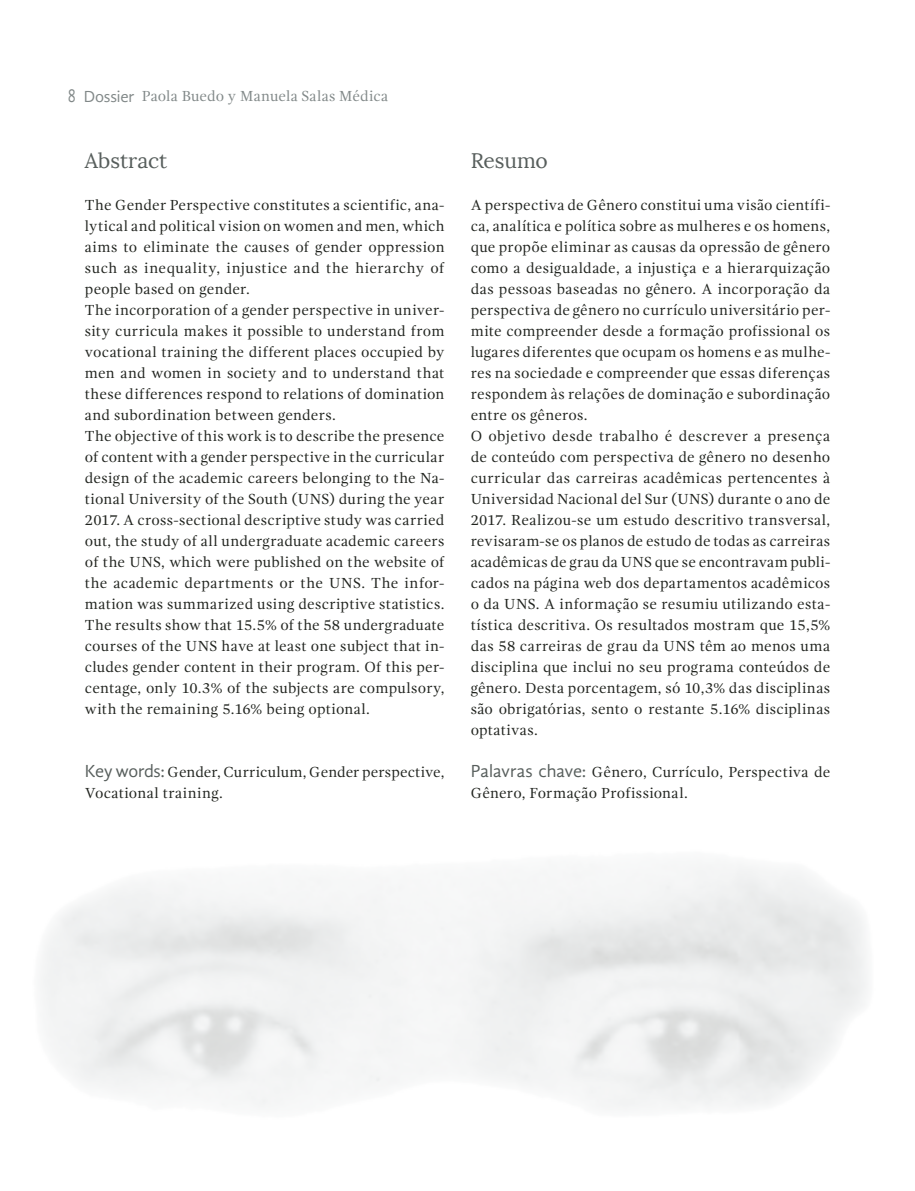
<style>
.page{position:relative;width:915px;height:1191px;background:#fff}
.page>*{position:absolute;margin:0;border:0;box-sizing:border-box;transform-origin:0 0}
.Art_-_Resumen__títul{font:21px "Lora";color:#575e5c}
.Art_-_Resumen_1er_pá{font:15px/21px "Gandhi Serif";letter-spacing:.015em;color:#20231e;text-align:justify}
.Art_-_Marq_izq{font:15px "Gandhi Serif";letter-spacing:.01em;color:#818888}
.s1{font-family:"Gandhi Sans";font-size:19.5px}
.s2{font-family:"Gandhi Sans";font-size:16.5px}
.s3{font-family:"Gandhi Sans";font-size:18px;color:#575e5c}
</style>
<div class="page">
<p class="Art_-_Marq_izq" style="left:68px;top:87px;width:322px"><span class="s1">8</span> <span class="s2">Dossier</span> Paola Buedo y Manuela Salas Médica</p>
<p class="Art_-_Resumen__títul" style="left:85px;top:148px;width:84px">Abstract</p>
<p class="Art_-_Resumen_1er_pá" style="left:85px;top:195px;width:361px">The Gender Perspective constitutes a scientific, ana&shy;lytical and political vision on women and men, which aims to eliminate the causes of gender oppression such as inequality, injustice and the hierarchy of people based on gender.</p>
<p class="Art_-_Resumen_1er_pá" style="left:85px;top:300px;width:361px">The incorporation of a gender perspective in univer&shy;sity curricula makes it possible to understand from vocational training the different places occupied by men and women in society and to understand that these differences respond to relations of domination and subordination between genders.</p>
<p class="Art_-_Resumen_1er_pá" style="left:85px;top:426px;width:361px">The objective of this work is to describe the presence of content with a gender perspective in the curricular design of the academic careers belonging to the Na&shy;tional University of the South (UNS) during the year 2017. A cross-sectional descriptive study was carried out, the study of all undergraduate academic careers of the UNS, which were published on the website of the academic departments or the UNS. The infor&shy;mation was summarized using descriptive statistics.<br>The results show that 15.5% of the 58 undergraduate courses of the UNS have at least one subject that in&shy;cludes gender content in their program. Of this per&shy;centage, only 10.3% of the subjects are compulsory, with the remaining 5.16% being optional.</p>
<p class="Art_-_Resumen_1er_pá" style="left:85px;top:762px;width:361px"><span class="s3">Key words:</span> Gender, Curriculum, Gender perspective,<br>Vocational training.</p>
<p class="Art_-_Resumen__títul" style="left:470px;top:148px;width:79px">Resumo</p>
<p class="Art_-_Resumen_1er_pá" style="left:470px;top:195px;width:361px">A perspectiva de Gênero constitui uma visão científi&shy;ca, analítica e política sobre as mulheres e os homens, que propõe eliminar as causas da opressão de gênero como a desigualdade, a injustiça e a hierarquização das pessoas baseadas no gênero. A incorporação da perspectiva de gênero no currículo universitário per&shy;mite compreender desde a formação profissional os lugares diferentes que ocupam os homens e as mulhe&shy;res na sociedade e compreender que essas diferenças respondem às relações de dominação e subordinação entre os gêneros.</p>
<p class="Art_-_Resumen_1er_pá" style="left:470px;top:426px;width:361px">O objetivo desde trabalho é descrever a presença de conteúdo com perspectiva de gênero no desenho curricular das carreiras acadêmicas pertencentes à Universidad Nacional del Sur (UNS) durante o ano de 2017. Realizou-se um estudo descritivo transversal, revisaram-se os planos de estudo de todas as carreiras acadêmicas de grau da UNS que se encontravam publi&shy;cados na página web dos departamentos acadêmicos o da UNS. A informação se resumiu utilizando esta&shy;tística descritiva. Os resultados mostram que 15,5% das 58 carreiras de grau da UNS têm ao menos uma disciplina que inclui no seu programa conteúdos de gênero. Desta porcentagem, só 10,3% das disciplinas são obrigatórias, sento o restante 5.16% disciplinas optativas.</p>
<p class="Art_-_Resumen_1er_pá" style="left:470px;top:762px;width:361px"><span class="s3">Palavras chave:</span> Gênero, Currículo, Perspectiva de<br>Gênero, Formação Profissional.</p>
</div>
